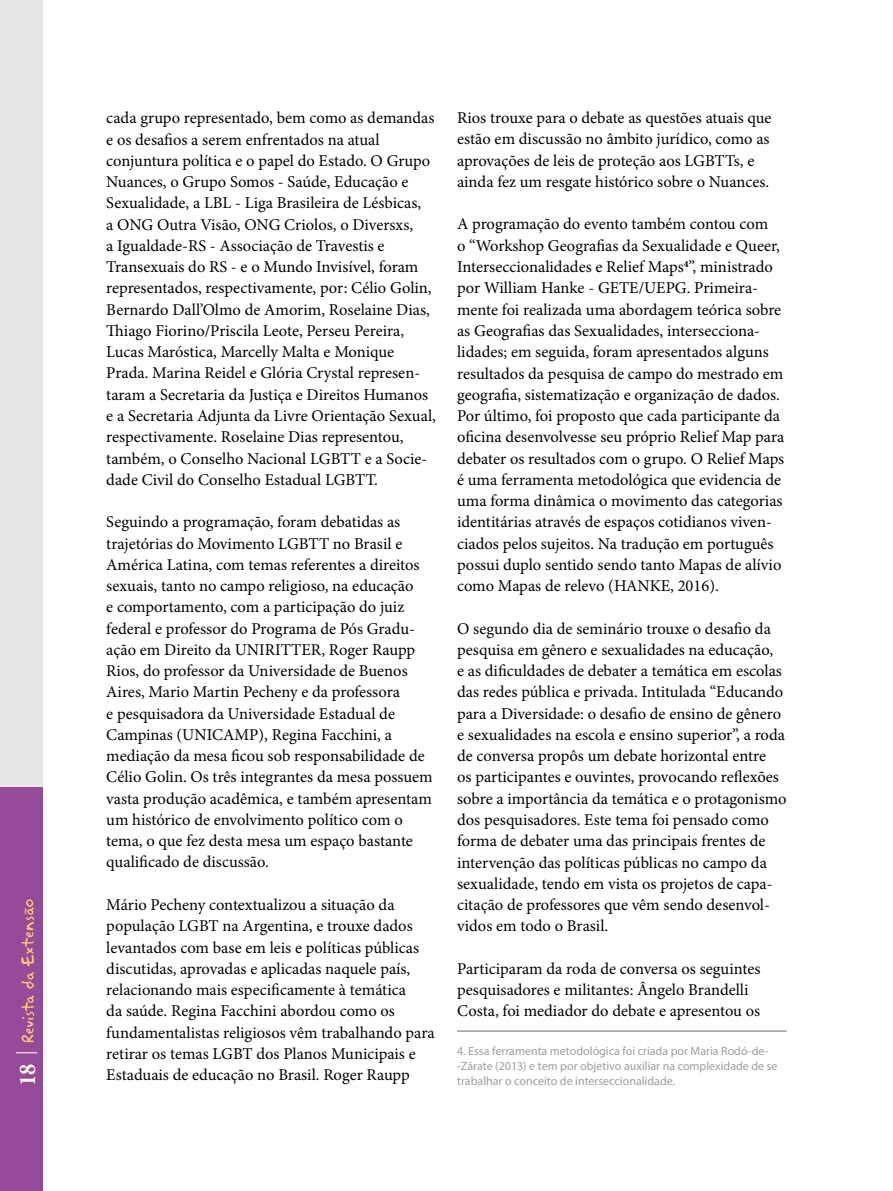
<style>
.page{position:relative;width:893px;height:1191px;background:#fff}
.page>*{position:absolute;margin:0;border:0;box-sizing:border-box;transform-origin:0 0}
.t1{font:700 condensed 24px "Minion Pro";color:#fff9e3}
.t2{font:16.5px/21.3px "Minion Pro";color:#000}
.t3{font:12px/15px "Myriad Pro";color:#9d9d9c}
</style>
<div class="page">
<div style="left:0;top:0;width:43px;height:1191px;background:#e6e6e6"></div>
<div style="left:0;top:787px;width:43px;height:404px;background:#954b97"></div>
<hr style="left:457px;top:1030px;width:330px;height:1px;background:#9d9d9c">
<svg style="left:16px;top:1052px;width:21px;height:1px"></svg>
<svg style="left:21px;top:995px;width:13px;height:47px"></svg>
<svg style="left:21px;top:899px;width:13px;height:89px"></svg>
<h1 class="t1" style="left:11px;top:1085px;width:24px;rotate:-90deg">18</h1>
<p class="t2" style="left:106px;top:107px;width:331px">cada grupo representado, bem como as demandas e os desafios a serem enfrentados na atual conjuntura política e o papel do Estado. O Grupo Nuances, o Grupo Somos - Saúde, Educação e Sexualidade, a LBL - Liga Brasileira de Lésbicas,<br>a ONG Outra Visão, ONG Criolos, o Diversxs,<br>a Igualdade-RS - Associação de Travestis e Transexuais do RS - e o Mundo Invisível, foram representados, respectivamente, por: Célio Golin, Bernardo Dall’Olmo de Amorim, Roselaine Dias, Thiago Fiorino/Priscila Leote, Perseu Pereira, Lucas Maróstica, Marcelly Malta e Monique Prada. Marina Reidel e Glória Crystal represen&shy;taram a Secretaria da Justiça e Direitos Humanos e a Secretaria Adjunta da Livre Orientação Sexual, respectivamente. Roselaine Dias representou, também, o Conselho Nacional LGBTT e a Socie&shy;dade Civil do Conselho Estadual LGBTT.</p>
<p class="t2" style="left:106px;top:511px;width:328px">Seguindo a programação, foram debatidas as trajetórias do Movimento LGBTT no Brasil e América Latina, com temas referentes a direitos sexuais, tanto no campo religioso, na educação<br>e comportamento, com a participação do juiz federal e professor do Programa de Pós Gradu&shy;ação em Direito da UNIRITTER, Roger Raupp Rios, do professor da Universidade de Buenos Aires, Mario Martin Pecheny e da professora<br>e pesquisadora da Universidade Estadual de Campinas (UNICAMP), Regina Facchini, a mediação da mesa ficou sob responsabilidade de Célio Golin. Os três integrantes da mesa possuem vasta produção acadêmica, e também apresentam um histórico de envolvimento político com o tema, o que fez desta mesa um espaço bastante qualificado de discussão.</p>
<p class="t2" style="left:106px;top:894px;width:330px">Mário Pecheny contextualizou a situação da população LGBT na Argentina, e trouxe dados levantados com base em leis e políticas públicas discutidas, aprovadas e aplicadas naquele país, relacionando mais especificamente à temática<br>da saúde. Regina Facchini abordou como os fundamentalistas religiosos vêm trabalhando para retirar os temas LGBT dos Planos Municipais e Estaduais de educação no Brasil. Roger Raupp</p>
<p class="t2" style="left:457px;top:107px;width:316px">Rios trouxe para o debate as questões atuais que estão em discussão no âmbito jurídico, como as aprovações de leis de proteção aos LGBTTs, e ainda fez um resgate histórico sobre o Nuances.</p>
<p class="t2" style="left:457px;top:213px;width:329px">A programação do evento também contou com<br>o “Workshop Geografias da Sexualidade e Queer, Interseccionalidades e Relief Maps<sup>4</sup>”, ministrado por William Hanke - GETE/UEPG. Primeira&shy;mente foi realizada uma abordagem teórica sobre as Geografias das Sexualidades, intersecciona&shy;lidades; em seguida, foram apresentados alguns resultados da pesquisa de campo do mestrado em geografia, sistematização e organização de dados.<br>Por último, foi proposto que cada participante da oficina desenvolvesse seu próprio Relief Map para debater os resultados com o grupo. O Relief Maps é uma ferramenta metodológica que evidencia de uma forma dinâmica o movimento das categorias identitárias através de espaços cotidianos viven&shy;ciados pelos sujeitos. Na tradução em português possui duplo sentido sendo tanto Mapas de alívio como Mapas de relevo (HANKE, 2016).</p>
<p class="t2" style="left:457px;top:618px;width:331px">O segundo dia de seminário trouxe o desafio da pesquisa em gênero e sexualidades na educação,<br>e as dificuldades de debater a temática em escolas das redes pública e privada. Intitulada “Educando para a Diversidade: o desafio de ensino de gênero e sexualidades na escola e ensino superior”, a roda de conversa propôs um debate horizontal entre<br>os participantes e ouvintes, provocando reflexões sobre a importância da temática e o protagonismo dos pesquisadores. Este tema foi pensado como forma de debater uma das principais frentes de intervenção das políticas públicas no campo da sexualidade, tendo em vista os projetos de capa&shy;citação de professores que vêm sendo desenvol&shy;vidos em todo o Brasil.</p>
<p class="t2" style="left:457px;top:958px;width:305px">Participaram da roda de conversa os seguintes pesquisadores e militantes: Ângelo Brandelli<br>Costa, foi mediador do debate e apresentou os</p>
<p class="t3" style="left:457px;top:1043px;width:322px">4. Essa ferramenta metodológica foi criada por Maria Rodó-de--Zárate (2013) e tem por objetivo auxiliar na complexidade de se</p>
<p class="t3" style="left:457px;top:1073px;width:219px">trabalhar o conceito de interseccionalidade.</p>
</div>
